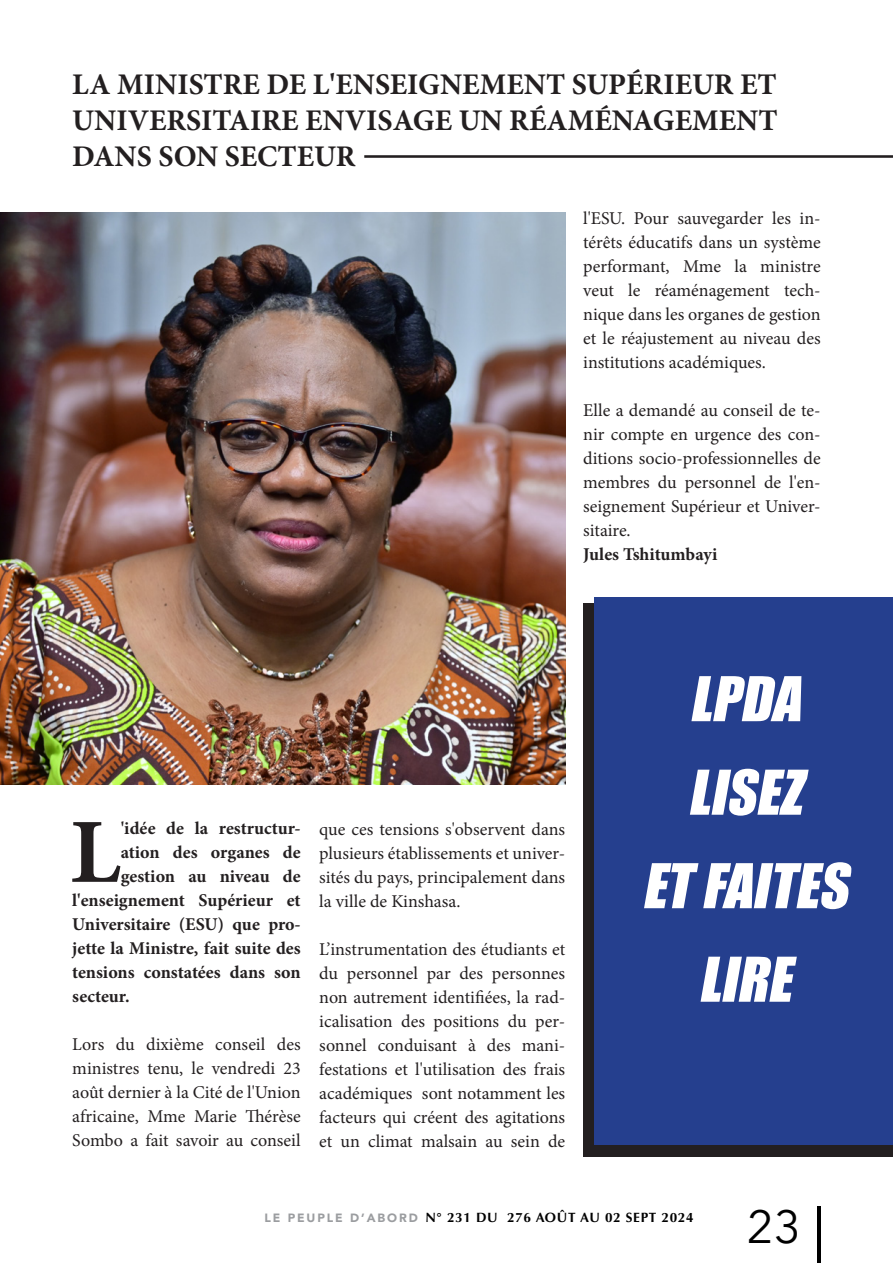
<style>
.page{position:relative;width:893px;height:1263px;background:#fff}
.page>*{position:absolute;margin:0;border:0;box-sizing:border-box;transform-origin:0 0}
.Texte_de_titre-_Alig{font:700 91.8px "Minion Pro";color:#231f20}
.t1{font:italic 57px "Impact";color:#fff}
.t2{font:46.5px "Avenir Next";color:#000}
.Texte_de_titre-_Alig-2{font:700 30px/36px "Minion Pro";color:#231f20;text-align:justify}
.Texte_de_titre-_Alig-3{font:18px/24px "Minion Pro";color:#231f20;text-align:justify}
.Texte_de_titre-_Alig-4{font:700 18px "Minion Pro";color:#231f20}
.t3{font:700 13.5px "Optima";letter-spacing:.05em;color:#000}
.s1{font-family:"Avenir";font-weight:900;font-size:12px;color:#9b9da0}
</style>
<div class="page">
<hr style="left:817px;top:1206px;width:4px;height:57px;background:#000">
<hr style="left:364px;top:155px;width:529px;height:3px;background:#231f20">
<img style="left:0;top:212px;width:565px;height:572px">
<div style="left:583px;top:603px;width:310px;height:554px;background:#231f20"></div>
<div style="left:594px;top:597px;width:299px;height:548px;background:#253f8e"></div>
<p class="Texte_de_titre-_Alig-2" style="left:72px;top:66px;width:707px">LA MINISTRE DE L'ENSEIGNEMENT SUPÉRIEUR ET UNIVERSITAIRE ENVISAGE UN RÉAMÉNAGEMENT DANS SON SECTEUR</p>
<p class="Texte_de_titre-_Alig-3" style="left:583px;top:206px;width:239px">l'ESU. Pour sauvegarder les in&shy;térêts éducatifs dans un système performant, Mme la ministre veut le réaménagement tech&shy;nique dans les organes de gestion et le réajustement au niveau des institutions académiques.</p>
<p class="Texte_de_titre-_Alig-3" style="left:583px;top:398px;width:239px">Elle a demandé au conseil de te&shy;nir compte en urgence des con&shy;ditions socio-professionnelles de membres du personnel de l'en&shy;seignement Supérieur et Univer&shy;sitaire.</p>
<p class="Texte_de_titre-_Alig-4" style="left:583px;top:541px;width:136px">Jules Tshitumbayi</p>
<p class="t1" style="left:689px;top:655px;width:127px">LPDA</p>
<p class="Texte_de_titre-_Alig" style="left:70px;top:788px;width:52px">L</p>
<p class="Texte_de_titre-_Alig-4" style="left:121px;top:815px;width:182px">'idée de la restructur-</p>
<p class="Texte_de_titre-_Alig-4" style="left:121px;top:839px;width:182px">ation des organes de</p>
<p class="Texte_de_titre-_Alig-4" style="left:121px;top:863px;width:182px">gestion au niveau de</p>
<p class="Texte_de_titre-_Alig-4" style="left:72px;top:887px;width:230px">l'enseignement Supérieur et</p>
<p class="Texte_de_titre-_Alig-4" style="left:72px;top:911px;width:230px">Universitaire (ESU) que pro-</p>
<p class="Texte_de_titre-_Alig-4" style="left:72px;top:935px;width:230px">jette la Ministre, fait suite des</p>
<p class="Texte_de_titre-_Alig-4" style="left:72px;top:959px;width:230px">tensions constatées dans son</p>
<p class="Texte_de_titre-_Alig-4" style="left:72px;top:983px;width:59px">secteur.</p>
<p class="Texte_de_titre-_Alig-3" style="left:72px;top:1032px;width:230px">Lors du dixième conseil des ministres tenu, le vendredi 23 août dernier à la Cité de l'Union africaine, Mme Marie Thérèse Sombo a fait savoir au conseil</p>
<p class="Texte_de_titre-_Alig-3" style="left:319px;top:817px;width:247px">que ces tensions s'observent dans plusieurs établissements et univer&shy;sités du pays, principalement dans la ville de Kinshasa.</p>
<p class="Texte_de_titre-_Alig-3" style="left:319px;top:937px;width:247px">L’instrumentation des étudiants et du personnel par des personnes non autrement identifiées, la rad&shy;icalisation des positions du per&shy;sonnel conduisant à des mani&shy;festations et l'utilisation des frais académiques sont notamment les facteurs qui créent des agitations et un climat malsain au sein de</p>
<p class="t1" style="left:687px;top:748px;width:130px">LISEZ</p>
<p class="t1" style="left:642px;top:842px;width:222px">ETFAITES</p>
<p class="t1" style="left:698px;top:935px;width:109px">LIRE</p>
<p class="t3" style="left:264px;top:1210px;width:431px"><span class="s1">LE PEUPLE D’ABORD</span> N° 231 DU 276 AOÛT AU 02 SEPT 2024</p>
<h3 class="t2" style="left:747px;top:1187px;width:55px">23</h3>
</div>
